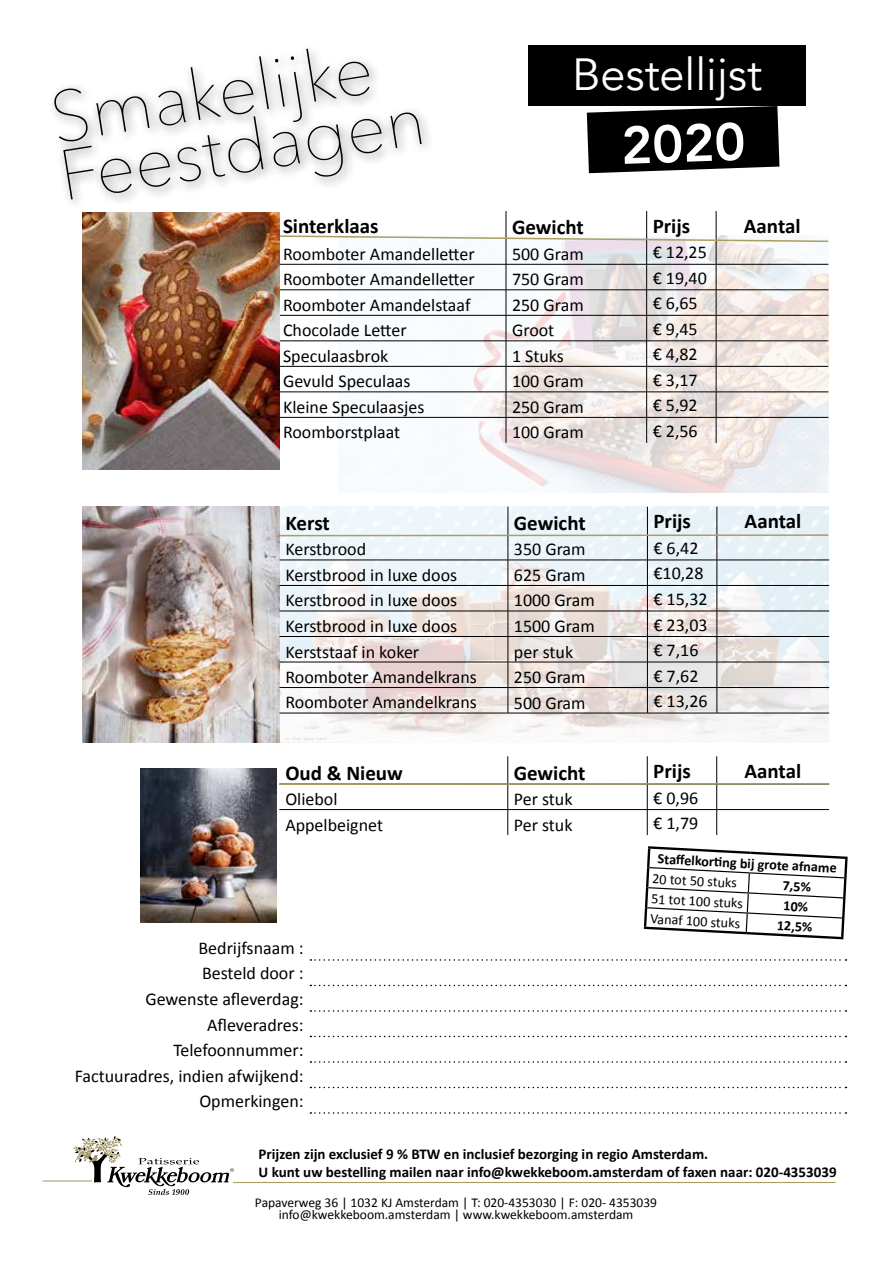
<style>
.page{position:relative;width:893px;height:1263px;background:#fff}
.page>*{position:absolute;margin:0;border:0;box-sizing:border-box;transform-origin:0 0}
.t1{font:200 70.5px/58.5px "Avenir Next";color:#000}
.t2{font:800 52.5px "Avenir";color:#fff}
.t3{font:45px "Avenir";color:#fff}
.t4{font:700 21px "Calibri";color:#000}
.t5{font:18px/25.5px "Calibri";color:#000;text-align:right}
.t6{font:700 15px/18px "Calibri";color:#000}
.t7{font:14.25px "Calibri";color:#000}
.t8{font:700 14.25px "Calibri";color:#000}
.t9{font:13.5px/12px "Calibri";color:#000;text-align:center}
</style>
<div class="page">
<img style="left:450px;top:443px;width:378px;height:50px">
<img style="left:83px;top:507px;width:745px;height:235px">
<svg style="left:279px;top:211px;width:550px;height:232px"></svg>
<hr style="left:279px;top:713px;width:229px;height:1px;background:#000">
<hr style="left:508px;top:713px;width:139px;height:1px;background:#000">
<hr style="left:647px;top:713px;width:70px;height:1px;background:#000">
<hr style="left:717px;top:713px;width:112px;height:1px;background:#000">
<hr style="left:233px;top:1182px;width:603px;height:1px;background:#a99f61">
<svg style="left:278px;top:507px;width:552px;height:206px"></svg>
<svg style="left:310px;top:959px;width:536px;height:2px"></svg>
<svg style="left:310px;top:985px;width:536px;height:1px"></svg>
<svg style="left:310px;top:1010px;width:536px;height:2px"></svg>
<svg style="left:310px;top:1036px;width:536px;height:1px"></svg>
<svg style="left:310px;top:1061px;width:536px;height:2px"></svg>
<svg style="left:310px;top:1087px;width:536px;height:1px"></svg>
<svg style="left:310px;top:1112px;width:536px;height:2px"></svg>
<img style="left:141px;top:769px;width:136px;height:153px">
<img style="left:83px;top:212px;width:196px;height:258px">
<hr style="left:43px;top:1180px;width:49px;height:1px;background:#a99f61">
<div style="left:47px;top:43px;width:387px;height:168px;background:#000;opacity:.75"></div>
<div style="left:528px;top:45px;width:278px;height:61px;background:#000"></div>
<svg style="left:587px;top:106px;width:192px;height:67px;background:#1a1a1a"></svg>
<svg style="left:279px;top:756px;width:551px;height:79px"></svg>
<svg style="left:73px;top:1136px;width:161px;height:59px"></svg>
<svg style="left:643px;top:846px;width:205px;height:94px"></svg>
<h1 class="t1" style="left:45px;top:85px;width:371px;rotate:-9deg">Smakelijke<br>Feestdagen</h1>
<h3 class="t3" style="left:572px;top:48px;width:191px">Bestellijst</h3>
<h2 class="t2" style="left:620px;top:105px;width:126px;rotate:-2deg">2020</h2>
<p class="t4" style="left:283px;top:213px;width:97px">Sinterklaas</p>
<p class="t4" style="left:512px;top:214px;width:73px">Gewicht</p>
<p class="t4" style="left:653px;top:213px;width:39px">Prijs</p>
<p class="t4" style="left:744px;top:213px;width:58px">Aantal</p>
<p class="t5" style="left:283px;top:240px;width:193px">Roomboter Amandelletter</p>
<p class="t5" style="left:512px;top:240px;width:73px">500 Gram</p>
<p class="t5" style="left:653px;top:239px;width:56px">€ 12,25</p>
<p class="t5" style="left:283px;top:266px;width:193px">Roomboter Amandelletter</p>
<p class="t5" style="left:512px;top:266px;width:73px">750 Gram</p>
<p class="t5" style="left:653px;top:264px;width:56px">€ 19,40</p>
<p class="t5" style="left:283px;top:291px;width:189px">Roomboter Amandelstaaf</p>
<p class="t5" style="left:512px;top:291px;width:73px">250 Gram</p>
<p class="t5" style="left:653px;top:290px;width:47px">€ 6,65</p>
<p class="t5" style="left:283px;top:317px;width:125px">Chocolade Letter</p>
<p class="t5" style="left:512px;top:317px;width:44px">Groot</p>
<p class="t5" style="left:653px;top:315px;width:47px">€ 9,45</p>
<p class="t5" style="left:283px;top:342px;width:107px">Speculaasbrok</p>
<p class="t5" style="left:512px;top:342px;width:54px">1 Stuks</p>
<p class="t5" style="left:653px;top:341px;width:47px">€ 4,82</p>
<p class="t5" style="left:283px;top:368px;width:129px">Gevuld Speculaas</p>
<p class="t5" style="left:512px;top:368px;width:73px">100 Gram</p>
<p class="t5" style="left:653px;top:366px;width:47px">€ 3,17</p>
<p class="t5" style="left:283px;top:393px;width:143px">Kleine Speculaasjes</p>
<p class="t5" style="left:512px;top:393px;width:73px">250 Gram</p>
<p class="t5" style="left:653px;top:392px;width:47px">€ 5,92</p>
<p class="t5" style="left:283px;top:419px;width:119px">Roomborstplaat</p>
<p class="t5" style="left:512px;top:419px;width:73px">100 Gram</p>
<p class="t5" style="left:653px;top:417px;width:47px">€ 2,56</p>
<p class="t4" style="left:285px;top:510px;width:46px">Kerst</p>
<p class="t4" style="left:514px;top:510px;width:73px">Gewicht</p>
<p class="t4" style="left:653px;top:508px;width:39px">Prijs</p>
<p class="t4" style="left:745px;top:508px;width:58px">Aantal</p>
<p class="t5" style="left:285px;top:536px;width:82px">Kerstbrood</p>
<p class="t5" style="left:514px;top:536px;width:73px">350 Gram</p>
<p class="t5" style="left:653px;top:534px;width:47px">€ 6,42</p>
<p class="t5" style="left:285px;top:561px;width:173px">Kerstbrood in luxe doos</p>
<p class="t5" style="left:514px;top:561px;width:73px">625 Gram</p>
<p class="t5" style="left:653px;top:560px;width:52px">€10,28</p>
<p class="t5" style="left:285px;top:587px;width:173px">Kerstbrood in luxe doos</p>
<p class="t5" style="left:514px;top:587px;width:82px">1000 Gram</p>
<p class="t5" style="left:653px;top:585px;width:56px">€ 15,32</p>
<p class="t5" style="left:285px;top:612px;width:173px">Kerstbrood in luxe doos</p>
<p class="t5" style="left:514px;top:612px;width:82px">1500 Gram</p>
<p class="t5" style="left:653px;top:611px;width:56px">€ 23,03</p>
<p class="t5" style="left:285px;top:638px;width:135px">Kerststaaf in koker</p>
<p class="t5" style="left:514px;top:638px;width:61px">per stuk</p>
<p class="t5" style="left:653px;top:636px;width:47px">€ 7,16</p>
<p class="t5" style="left:285px;top:663px;width:193px">Roomboter Amandelkrans</p>
<p class="t5" style="left:514px;top:663px;width:73px">250 Gram</p>
<p class="t5" style="left:653px;top:662px;width:47px">€ 7,62</p>
<p class="t5" style="left:285px;top:689px;width:193px">Roomboter Amandelkrans</p>
<p class="t5" style="left:514px;top:689px;width:73px">500 Gram</p>
<p class="t5" style="left:653px;top:687px;width:56px">€ 13,26</p>
<p class="t4" style="left:285px;top:759px;width:119px">Oud &amp; Nieuw</p>
<p class="t4" style="left:514px;top:759px;width:73px">Gewicht</p>
<p class="t4" style="left:653px;top:758px;width:39px">Prijs</p>
<p class="t4" style="left:744px;top:758px;width:58px">Aantal</p>
<p class="t5" style="left:285px;top:785px;width:54px">Oliebol</p>
<p class="t5" style="left:514px;top:785px;width:60px">Per stuk</p>
<p class="t5" style="left:653px;top:784px;width:47px">€ 0,96</p>
<p class="t5" style="left:285px;top:811px;width:99px">Appelbeignet</p>
<p class="t5" style="left:514px;top:811px;width:60px">Per stuk</p>
<p class="t5" style="left:653px;top:809px;width:47px">€ 1,79</p>
<p class="t8" style="left:658px;top:850px;width:181px;rotate:3deg">Staff elkorti ng bij grote afname</p>
<p class="t7" style="left:653px;top:870px;width:86px;rotate:3deg">20 tot 50 stuks</p>
<p class="t8" style="left:783px;top:876px;width:30px;rotate:3deg">7,5%</p>
<p class="t7" style="left:652px;top:890px;width:93px;rotate:3deg">51 tot 100 stuks</p>
<p class="t7" style="left:651px;top:910px;width:92px;rotate:3deg">Vanaf 100 stuks</p>
<p class="t8" style="left:777px;top:916px;width:37px;rotate:3deg">12,5%</p>
<p class="t5" style="left:75px;top:934px;width:230px">Bedrijfsnaam :<br>Besteld door :<br>Gewenste afleverdag:<br>Afleveradres:<br>Telefoonnummer:<br>Factuuradres, indien afwijkend:<br>Opmerkingen:</p>
<p class="t6" style="left:259px;top:1145px;width:580px">Prijzen zijn exclusief 9 % BTW en inclusief bezorging in regio Amsterdam.<br>U kunt uw bestelling mailen naar info@kwekkeboom.amsterdam of faxen naar: 020-4353039</p>
<p class="t9" style="left:255px;top:1196px;width:404px">Papaverweg 36 | 1032 KJ Amsterdam | T: 020-4353030 | F: 020- 4353039 info@kwekkeboom.amsterdam | www.kwekkeboom.amsterdam</p>
</div>
